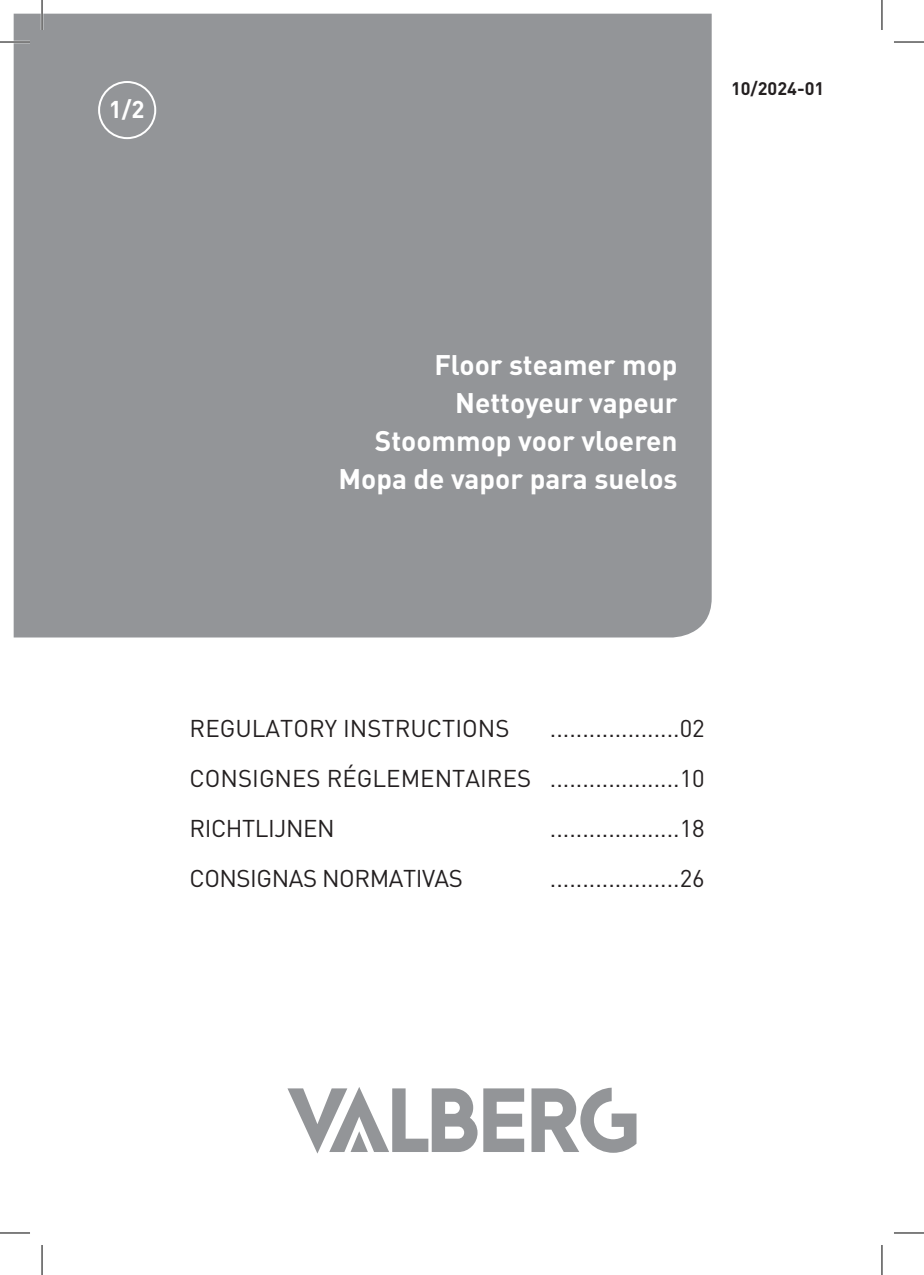
<style>
.page{position:relative;width:924px;height:1275px;background:#fff}
.page>*{position:absolute;margin:0;border:0;box-sizing:border-box;transform-origin:0 0}
.Product_Name{font:700 28px "DIN Pro";color:#fff}
.t1{font:24px "DIN Pro";color:#231f20}
.t2{font:24px "DIN Pro";letter-spacing:-.02em;color:#231f20}
.Body{font:700 24px "DIN Pro";color:#fff}
.Body-2{font:700 18px "DIN Pro";color:#231f20}
</style>
<div class="page">
<div style="left:14px;top:14px;width:697px;height:623px;background:#939598"></div>
<div style="left:98px;top:81px;width:58px;height:58px;border:2px solid #fff;border-radius:50%"></div>
<svg style="left:531px;top:1087px;width:105px;height:65px"></svg>
<svg style="left:483px;top:1088px;width:41px;height:64px"></svg>
<svg style="left:287px;top:1087px;width:190px;height:66px"></svg>
<hr style="left:0;top:41px;width:30px;height:2px;background:#fff">
<hr style="left:41px;top:0;width:2px;height:30px;background:#fff">
<hr style="left:0;top:42px;width:30px;height:1px;background:#000">
<hr style="left:893px;top:42px;width:30px;height:1px;background:#000">
<hr style="left:0;top:1232px;width:30px;height:1px;background:#000">
<hr style="left:893px;top:1232px;width:30px;height:1px;background:#000">
<hr style="left:42px;top:0;width:1px;height:30px;background:#000">
<hr style="left:42px;top:1245px;width:1px;height:30px;background:#000">
<hr style="left:881px;top:0;width:1px;height:30px;background:#000">
<hr style="left:881px;top:1245px;width:1px;height:30px;background:#000">
<p class="Body" style="left:109px;top:93px;width:37px">1/2</p>
<p class="Body-2" style="left:730px;top:77px;width:95px">10/2024-01</p>
<p class="Product_Name" style="left:434px;top:346px;width:245px">Floor steamer mop</p>
<p class="Product_Name" style="left:455px;top:384px;width:224px">Nettoyeur vapeur</p>
<p class="Product_Name" style="left:374px;top:422px;width:304px">Stoommop voor vloeren</p>
<p class="Product_Name" style="left:338px;top:460px;width:340px">Mopa de vapor para suelos</p>
<p class="t1" style="left:189px;top:711px;width:321px">REGULATORY INSTRUCTIONS</p>
<p class="t1" style="left:549px;top:711px;width:156px">....................02</p>
<p class="t1" style="left:189px;top:761px;width:516px">CONSIGNES RÉGLEMENTAIRES ....................10</p>
<p class="t2" style="left:189px;top:811px;width:146px">RICHTLIJNEN</p>
<p class="t1" style="left:549px;top:811px;width:156px">....................18</p>
<p class="t2" style="left:189px;top:861px;width:275px">CONSIGNAS NORMATIVAS</p>
<p class="t1" style="left:549px;top:861px;width:156px">....................26</p>
</div>
